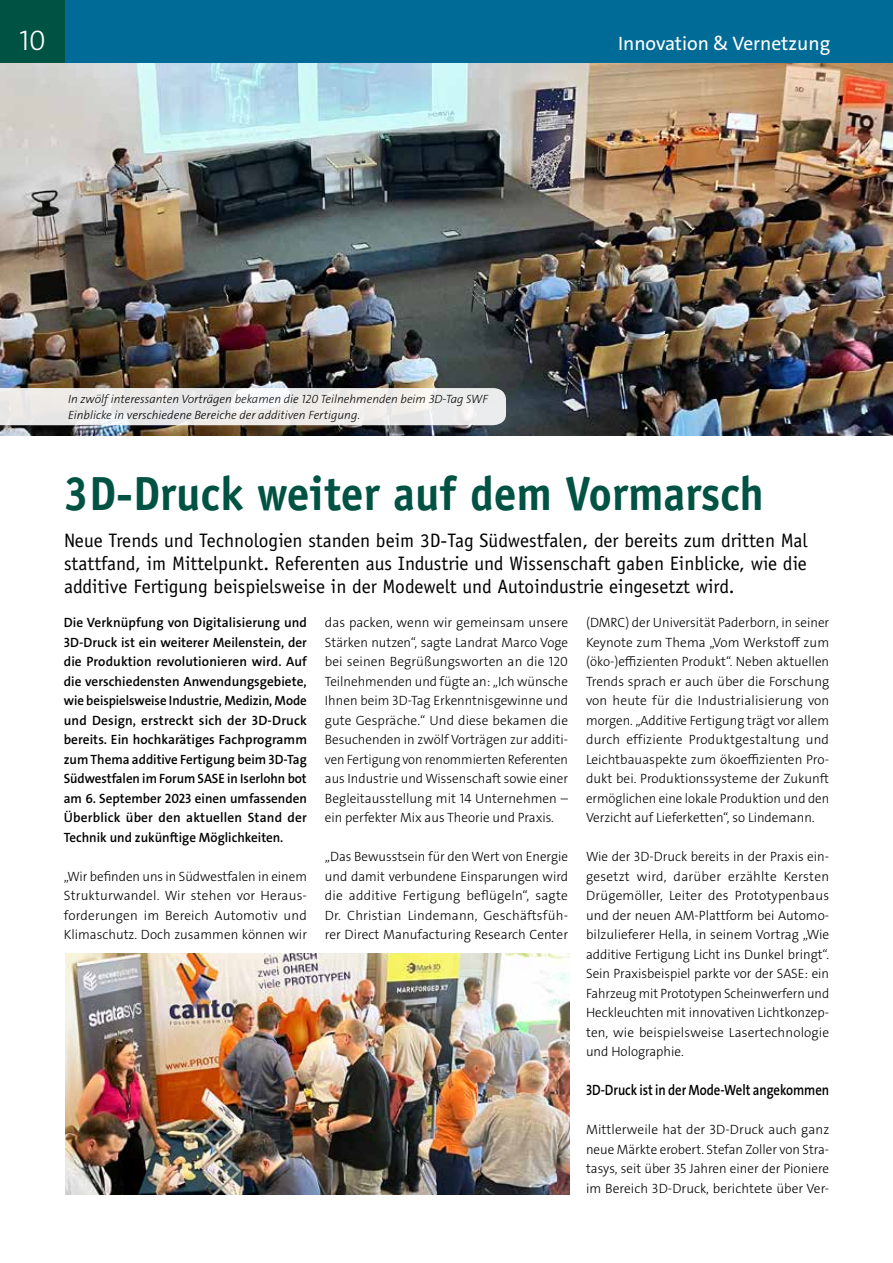
<style>
.page{position:relative;width:893px;height:1263px;background:#fff}
.page>*{position:absolute;margin:0;border:0;box-sizing:border-box;transform-origin:0 0}
.t1{font:700 48px "Officina Sans";color:#005243;scale:.95 1}
.t2{font:28.5px "The Sans LP3 Lig";color:#fff}
.t3{font:19.5px/23.4px "Officina Sans";color:#000;text-align:justify}
.t4{font:19.5px "The Sans LP5 Plain";color:#fff}
.t5{font:15px "The Sans LP6 Se Bld";letter-spacing:-.005em;color:#000;scale:.85 1}
.t6{font:13.5px/19.5px "The Sans LP3 Lig";color:#000;text-align:justify}
.t7{font:13.5px/19.5px "The Sans LP6 Se Bld";color:#000;text-align:justify}
.t8{font:12px/16.5px "The Sans LP3 Lig IT";color:#000}
</style>
<div class="page">
<div style="left:0;top:0;width:893px;height:64px;background:#006b96"></div>
<div style="left:0;top:0;width:65px;height:64px;background:#005243"></div>
<img style="left:0;top:64px;width:893px;height:372px">
<svg style="left:0;top:388px;width:506px;height:37px"></svg>
<img style="left:65px;top:953px;width:504px;height:242px">
<h2 class="t2" style="left:19px;top:22px;width:28px">10</h2>
<h3 class="t4" style="left:618px;top:31px;width:214px">Innovation &amp; Vernetzung</h3>
<p class="t8" style="left:68px;top:391px;width:421px">In zwölf interessanten Vorträgen bekamen die 120 Teilnehmenden beim 3D-Tag SWF<br>Einblicke in verschiedene Bereiche der additiven Fertigung.</p>
<h1 class="t1" style="left:64px;top:464px;width:739px">3D-Druck weiter auf dem Vormarsch</h1>
<p class="t3" style="left:64px;top:528px;width:745px">Neue Trends und Technologien standen beim 3D-Tag Südwestfalen, der bereits zum dritten Mal stattfand, im Mittelpunkt. Referenten aus Industrie und Wissenschaft gaben Einblicke, wie die additive Fertigung beispielsweise in der Modewelt und Autoindustrie eingesetzt wird.</p>
<p class="t7" style="left:64px;top:613px;width:245px">Die Verknüpfung von Digitalisierung und 3D-Druck ist ein weiterer Meilenstein, der die Produktion revolutionieren wird. Auf die verschiedensten Anwendungsgebiete, wie beispielsweise Industrie, Medizin, Mode und Design, erstreckt sich der 3D-Druck bereits. Ein hochkarätiges Fachprogramm zum Thema additive Fertigung beim 3D-Tag Südwestfalen im Forum SASE in Iserlohn bot am 6. September 2023 einen umfassenden Überblick über den aktuellen Stand der Technik und zukünftige Möglichkeiten.</p>
<p class="t6" style="left:64px;top:867px;width:245px">„Wir befinden uns in Südwestfalen in einem Strukturwandel. Wir stehen vor Heraus&shy;forderungen im Bereich Automotiv und Klimaschutz. Doch zusammen können wir</p>
<p class="t6" style="left:586px;top:613px;width:245px">(DMRC) der Universität Paderborn, in seiner Keynote zum Thema „Vom Werkstoff zum (öko-)effizienten Produkt“. Neben aktuellen Trends sprach er auch über die Forschung von heute für die Industrialisierung von morgen. „Additive Fertigung trägt vor allem durch effiziente Produktgestaltung und Leichtbauaspekte zum ökoeffizienten Pro&shy;dukt bei. Produktionssysteme der Zukunft ermöglichen eine lokale Produktion und den Verzicht auf Lieferketten“, so Lindemann.</p>
<p class="t6" style="left:586px;top:847px;width:245px">Wie der 3D-Druck bereits in der Praxis ein&shy;gesetzt wird, darüber erzählte Kersten Drügemöller, Leiter des Prototypenbaus und der neuen AM-Plattform bei Automo&shy;bilzulieferer Hella, in seinem Vortrag „Wie additive Fertigung Licht ins Dunkel bringt“.<br>Sein Praxisbeispiel parkte vor der SASE: ein Fahrzeug mit Prototypen Scheinwerfern und Heckleuchten mit innovativen Lichtkonzep&shy;ten, wie beispielsweise Lasertechnologie und Holographie.</p>
<p class="t5" style="left:586px;top:1081px;width:288px">3D-Druck ist in der Mode-Welt angekommen</p>
<p class="t6" style="left:586px;top:1120px;width:245px">Mittlerweile hat der 3D-Druck auch ganz neue Märkte erobert. Stefan Zoller von Stra&shy;tasys, seit über 35 Jahren einer der Pioniere im Bereich 3D-Druck, berichtete über Ver-</p>
<p class="t6" style="left:325px;top:613px;width:245px">das packen, wenn wir gemeinsam unsere Stärken nutzen“, sagte Landrat Marco Voge bei seinen Begrüßungsworten an die 120<br>Teilnehmenden und fügte an: „Ich wünsche Ihnen beim 3D-Tag Erkenntnisgewinne und gute Gespräche.“ Und diese bekamen die Besuchenden in zwölf Vorträgen zur additi&shy;ven Fertigung von renommierten Referenten aus Industrie und Wissenschaft sowie einer Begleitausstellung mit 14 Unternehmen – ein perfekter Mix aus Theorie und Praxis.</p>
<p class="t6" style="left:325px;top:847px;width:245px">„Das Bewusstsein für den Wert von Energie und damit verbundene Einsparungen wird die additive Fertigung beflügeln“, sagte Dr. Christian Lindemann, Geschäftsfüh&shy;rer Direct Manufacturing Research Center</p>
</div>
